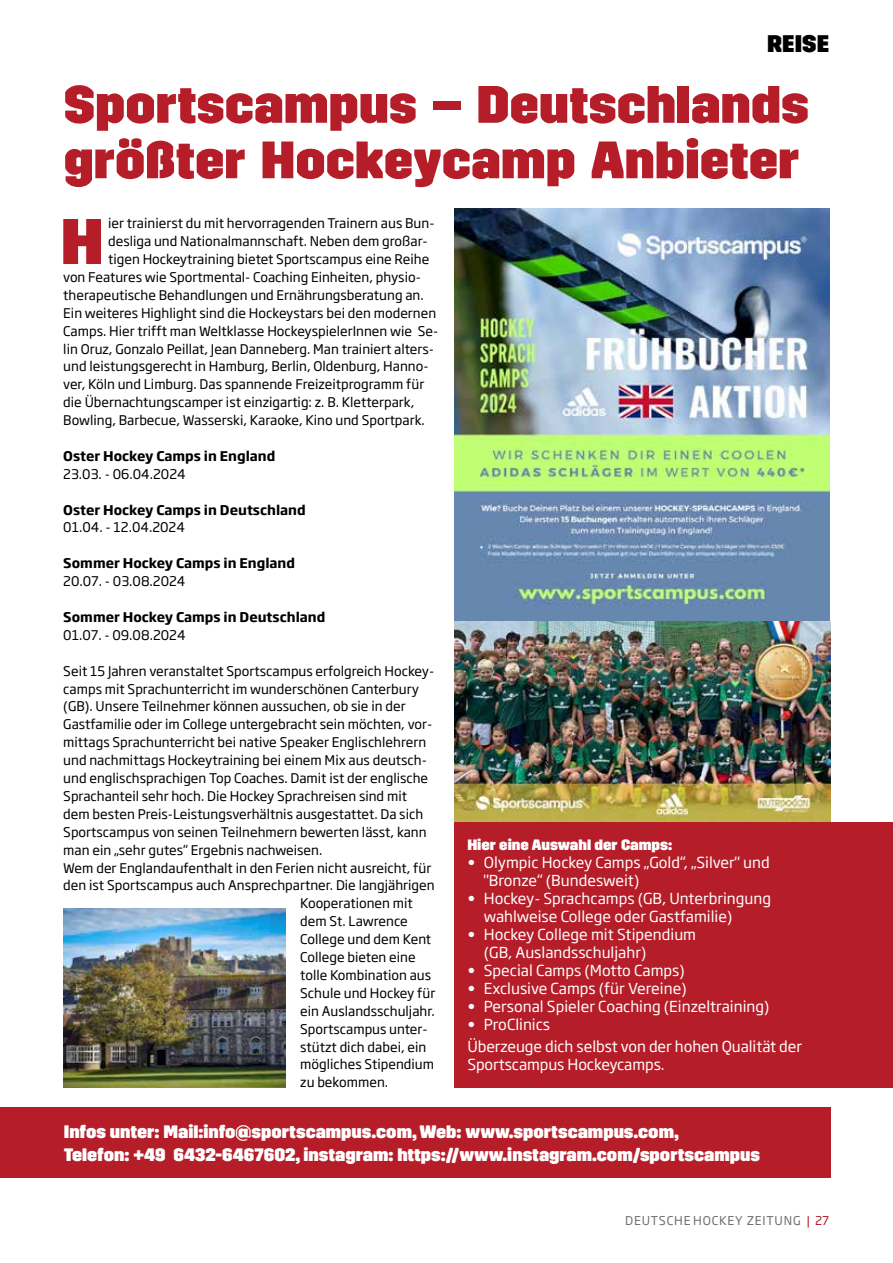
<style>
.page{position:relative;width:893px;height:1263px;background:#fff}
.page>*{position:absolute;margin:0;border:0;box-sizing:border-box;transform-origin:0 0}
.t1{font:800 64.35px "Trim";color:#b51d28}
.t2{font:800 52.5px/55.5px "Trim";color:#b51d28}
.t3{font:800 24px "Trim";color:#000}
.t4{font:800 18px/22.5px "Trim";color:#fff}
.t5{font:15px/18px "Soho Gothic Std";color:#fff}
.t6{font:800 15px "Trim";color:#fff}
.t7{font:13.2px "Soho Gothic Std";color:#000}
.t8{font:700 13.2px "Soho Gothic Std";color:#000}
.t9{font:12px "Soho Gothic Std";letter-spacing:.065em;color:#6f6f6e}
.s1{color:#b51d28}
</style>
<div class="page">
<div style="left:455px;top:822px;width:438px;height:265px;background:#b51d28"></div>
<div style="left:0;top:1108px;width:830px;height:70px;background:#b51d28"></div>
<img style="left:455px;top:209px;width:374px;height:413px">
<img style="left:455px;top:622px;width:375px;height:200px">
<img style="left:63px;top:908px;width:223px;height:180px">
<h3 class="t3" style="left:767px;top:29px;width:63px">REISE</h3>
<h2 class="t2" style="left:64px;top:77px;width:747px">Sportscampus – Deutschlands größter Hockeycamp Anbieter</h2>
<h1 class="t1" style="left:61px;top:204px;width:44px">H</h1>
<p class="t7" style="left:108px;top:215px;width:328px">ier trainierst du mit hervorragenden Trainern aus Bun-</p>
<p class="t7" style="left:108px;top:233px;width:321px">desliga und Nationalmannschaft. Neben dem großar-</p>
<p class="t7" style="left:108px;top:251px;width:323px">tigen Hockeytraining bietet Sportscampus eine Reihe</p>
<p class="t7" style="left:63px;top:269px;width:359px">von Features wie Sportmental- Coaching Einheiten, physio-</p>
<p class="t7" style="left:63px;top:287px;width:362px">therapeutische Behandlungen und Ernährungsberatung an.</p>
<p class="t7" style="left:63px;top:305px;width:374px">Ein weiteres Highlight sind die Hockeystars bei den modernen</p>
<p class="t7" style="left:63px;top:322px;width:377px">Camps. Hier trifft man Weltklasse HockeyspielerInnen wie Se-</p>
<p class="t7" style="left:63px;top:340px;width:372px">lin Oruz, Gonzalo Peillat, Jean Danneberg. Man trainiert alters-</p>
<p class="t7" style="left:63px;top:358px;width:367px">und leistungsgerecht in Hamburg, Berlin, Oldenburg, Hanno-</p>
<p class="t7" style="left:63px;top:376px;width:362px">ver, Köln und Limburg. Das spannende Freizeitprogramm für</p>
<p class="t7" style="left:63px;top:394px;width:353px">die Ü bernachtungscamper ist einzigartig: z. B. Kletterpark,</p>
<p class="t7" style="left:63px;top:412px;width:363px">Bowling, Barbecue, Wasserski, Karaoke, Kino und Sportpark.</p>
<p class="t8" style="left:63px;top:447px;width:214px">Oster Hockey Camps in England</p>
<p class="t7" style="left:63px;top:466px;width:124px">23.03. - 06.04.2024</p>
<p class="t8" style="left:63px;top:501px;width:244px">Oster Hockey Camps in Deutschland</p>
<p class="t7" style="left:63px;top:519px;width:123px">01.04. - 12.04.2024</p>
<p class="t8" style="left:63px;top:555px;width:233px">Sommer Hockey Camps in England</p>
<p class="t7" style="left:63px;top:573px;width:124px">20.07. - 03.08.2024</p>
<p class="t8" style="left:63px;top:608px;width:264px">Sommer Hockey Camps in Deutschland</p>
<p class="t7" style="left:63px;top:627px;width:124px">01.07. - 09.08.2024</p>
<p class="t7" style="left:63px;top:662px;width:372px">Seit 15 Jahren veranstaltet Sportscampus erfolgreich Hockey-</p>
<p class="t7" style="left:63px;top:680px;width:357px">camps mit Sprachunterricht im wunderschönen Canterbury</p>
<p class="t7" style="left:63px;top:698px;width:344px">(GB). Unsere Teilnehmer können aussuchen, ob sie in der</p>
<p class="t7" style="left:63px;top:716px;width:370px">Gastfamilie oder im College untergebracht sein möchten, vor-</p>
<p class="t7" style="left:63px;top:734px;width:364px">mittags Sprachunterricht bei native Speaker Englischlehrern</p>
<p class="t7" style="left:63px;top:752px;width:365px">und nachmittags Hockeytraining bei einem Mix aus deutsch-</p>
<p class="t7" style="left:63px;top:770px;width:366px">und englischsprachigen Top Coaches. Damit ist der englische</p>
<p class="t7" style="left:63px;top:788px;width:345px">Sprachanteil sehr hoch. Die Hockey Sprachreisen sind mit</p>
<p class="t7" style="left:63px;top:806px;width:361px">dem besten Preis-Leistungsverhä ltnis ausgestattet. Da sich</p>
<p class="t7" style="left:63px;top:823px;width:365px">Sportscampus von seinen Teilnehmern bewerten lässt, kann</p>
<p class="t7" style="left:63px;top:841px;width:261px">man ein „sehr gutes“ Ergebnis nachweisen.</p>
<p class="t7" style="left:63px;top:859px;width:369px">Wem der Englandaufenthalt in den Ferien nicht ausreicht, für</p>
<p class="t7" style="left:63px;top:877px;width:373px">den ist Sportscampus auch Ansprechpartner. Die langjährigen</p>
<p class="t7" style="left:300px;top:895px;width:114px">Kooperationen mit</p>
<p class="t7" style="left:300px;top:913px;width:109px">dem St. Lawrence</p>
<p class="t7" style="left:300px;top:931px;width:133px">College und dem Kent</p>
<p class="t7" style="left:300px;top:949px;width:117px">College bieten eine</p>
<p class="t7" style="left:300px;top:967px;width:132px">tolle Kombination aus</p>
<p class="t7" style="left:300px;top:985px;width:137px">Schule und Hockey für</p>
<p class="t7" style="left:300px;top:1002px;width:136px">ein Auslandsschuljahr.</p>
<p class="t7" style="left:300px;top:1020px;width:129px">Sportscampus unter-</p>
<p class="t7" style="left:300px;top:1038px;width:128px">stützt dich dabei, ein</p>
<p class="t7" style="left:300px;top:1056px;width:135px">mögliches Stipendium</p>
<p class="t7" style="left:300px;top:1074px;width:89px">zu bekommen.</p>
<p class="t6" style="left:467px;top:836px;width:207px">Hier eine Auswahl der Camps:</p>
<p class="t5" style="left:484px;top:854px;width:287px;text-indent:-16px">• Olympic Hockey Camps „Gold“, „Silver" und "Bronze“ (Bundesweit)</p>
<p class="t5" style="left:484px;top:890px;width:289px;text-indent:-16px">• Hockey- Sprachcamps (GB, Unterbringung wahlweise College oder Gastfamilie)</p>
<p class="t5" style="left:484px;top:926px;width:214px;text-indent:-16px">• Hockey College mit Stipendium (GB, Auslandsschuljahr)</p>
<p class="t5" style="left:467px;top:962px;width:219px">• Special Camps (Motto Camps)</p>
<p class="t5" style="left:467px;top:980px;width:221px">• Exclusive Camps (fü r Vereine)</p>
<p class="t5" style="left:467px;top:998px;width:304px">• Personal Spieler Coaching (Einzeltraining)</p>
<p class="t5" style="left:467px;top:1014px;width:336px;line-height:22.2px">• ProClinics<br>Überzeuge dich selbst von der hohen Qualität der</p>
<p class="t5" style="left:467px;top:1056px;width:199px">Sportscampus Hockeycamps.</p>
<h3 class="t4" style="left:64px;top:1121px;width:698px">Infos unter: Mail:info@sportscampus.com, Web: www.sportscampus.com,<br>Telefon: +49 6432-6467602, instagram: https://www.instagram.com/sportscampus</h3>
<p class="t9" style="left:625px;top:1213px;width:206px">DEUTSCHE HOCKEY ZEITUNG <span class="s1">| 27</span></p>
</div>
